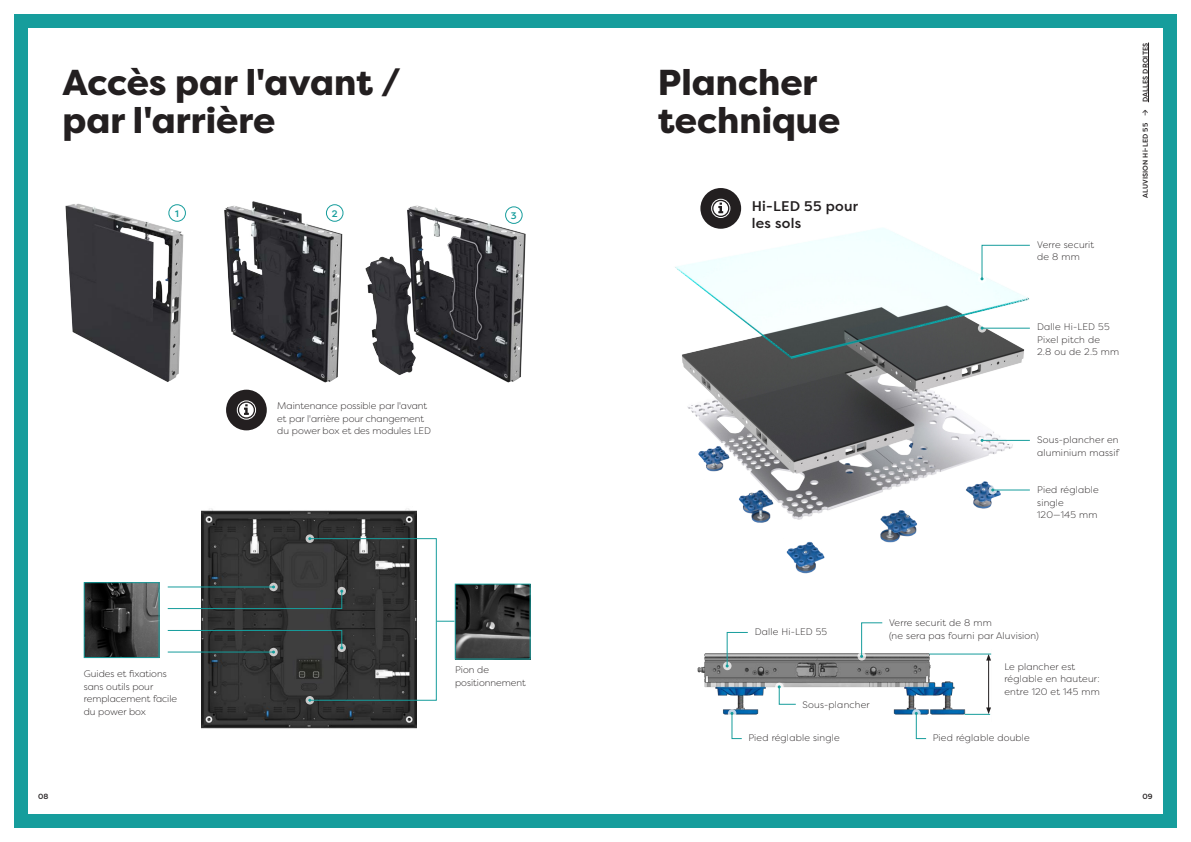
<style>
.page{position:relative;width:1191px;height:842px;background:#fff}
.page>*{position:absolute;margin:0;border:0;box-sizing:border-box;transform-origin:0 0}
.Title_black_heavy_36{font:800 36px/38px "Filson Pro";color:#231f20}
.Subtitle_medium_14_p{font:500 14px/16.8px "Filson Pro";letter-spacing:.02em;color:#231f20}
.Bodytext_light_9_5_p{font:300 9.5px/12.5px "Filson Pro";letter-spacing:.02em;color:#231f20}
.Bodytext_light_10_pt{font:300 9.5px/12.5px "Filson Pro";color:#231f20}
.Bodytext_light_9_5_p-2{font:500 9.5px "Filson Pro";color:#169d9c}
.t1{font:500 7.5px "Filson Pro";color:#231f20}
.t2{font:500 7px "Filson Pro";letter-spacing:.02em;color:#231f20}
</style>
<div class="page">
<div style="left:14px;top:14px;width:581px;height:814px;background:#169d9c"></div>
<div style="left:595px;top:14px;width:581px;height:814px;background:#169d9c"></div>
<div style="left:595px;top:28px;width:567px;height:786px;background:#fff"></div>
<div style="left:28px;top:28px;width:567px;height:786px;background:#fff"></div>
<img style="left:224px;top:201px;width:302px;height:189px">
<img style="left:65px;top:203px;width:121px;height:179px">
<img style="left:697px;top:653px;width:294px;height:62px">
<img style="left:675px;top:221px;width:355px;height:353px">
<svg style="left:988px;top:486px;width:9px;height:8px"></svg>
<hr style="left:992px;top:490px;width:37px;height:1px;background:#169d9c">
<svg style="left:978px;top:436px;width:8px;height:9px"></svg>
<hr style="left:982px;top:440px;width:47px;height:1px;background:#169d9c">
<svg style="left:978px;top:324px;width:8px;height:9px"></svg>
<hr style="left:982px;top:328px;width:47px;height:1px;background:#169d9c">
<div style="left:978px;top:274px;width:8px;height:9px;background:#fff;border-radius:50%"></div>
<svg style="left:980px;top:245px;width:50px;height:35px"></svg>
<svg style="left:723px;top:662px;width:8px;height:8px"></svg>
<svg style="left:725px;top:632px;width:23px;height:35px"></svg>
<svg style="left:857px;top:652px;width:9px;height:8px"></svg>
<svg style="left:860px;top:622px;width:23px;height:36px"></svg>
<svg style="left:728px;top:709px;width:8px;height:9px"></svg>
<svg style="left:730px;top:712px;width:12px;height:27px"></svg>
<div style="left:775px;top:683px;width:8px;height:8px;background:#f4f4f4;border-radius:50%"></div>
<svg style="left:777px;top:685px;width:19px;height:20px"></svg>
<hr style="left:988px;top:659px;width:1px;height:50px;background:#231f20">
<svg style="left:986px;top:655px;width:5px;height:5px"></svg>
<hr style="left:929px;top:654px;width:62px;height:1px;background:#169d9c">
<svg style="left:964px;top:707px;width:27px;height:8px"></svg>
<img style="left:457px;top:586px;width:71px;height:71px">
<div style="left:455px;top:584px;width:75px;height:75px;border:1px solid #169d9c"></div>
<img style="left:202px;top:508px;width:214px;height:221px">
<svg style="left:269px;top:583px;width:9px;height:8px"></svg>
<svg style="left:305px;top:534px;width:9px;height:9px"></svg>
<svg style="left:305px;top:696px;width:9px;height:8px"></svg>
<div style="left:309px;top:538px;width:128px;height:163px;border:1px solid #169d9c"></div>
<svg style="left:337px;top:587px;width:9px;height:8px"></svg>
<svg style="left:167px;top:585px;width:176px;height:24px"></svg>
<svg style="left:337px;top:643px;width:9px;height:9px"></svg>
<img style="left:86px;top:584px;width:71px;height:72px">
<div style="left:84px;top:582px;width:75px;height:76px;border:1px solid #169d9c"></div>
<svg style="left:437px;top:621px;width:17px;height:1px"></svg>
<div style="left:169px;top:205px;width:16px;height:16px;background:#fff;border-radius:50%"></div>
<div style="left:168px;top:204px;width:18px;height:18px;border:1px solid #169d9c;border-radius:50%"></div>
<div style="left:326px;top:205px;width:17px;height:16px;background:#fff;border-radius:50%"></div>
<div style="left:326px;top:204px;width:17px;height:18px;border:1px solid #169d9c;border-radius:50%"></div>
<div style="left:505px;top:207px;width:17px;height:16px;background:#fff;border-radius:50%"></div>
<div style="left:505px;top:206px;width:17px;height:18px;border:1px solid #169d9c;border-radius:50%"></div>
<div style="left:226px;top:390px;width:41px;height:40px;background:#231f20;border-radius:50%"></div>
<div style="left:237px;top:400px;width:19px;height:20px;border:1px solid #fff;border-radius:50%"></div>
<svg style="left:239px;top:403px;width:15px;height:14px"></svg>
<div style="left:700px;top:188px;width:41px;height:41px;background:#231f20;border-radius:50%"></div>
<div style="left:711px;top:199px;width:19px;height:19px;border:1px solid #fff;border-radius:50%"></div>
<svg style="left:713px;top:201px;width:15px;height:15px"></svg>
<svg style="left:912px;top:709px;width:8px;height:9px"></svg>
<svg style="left:914px;top:712px;width:12px;height:27px"></svg>
<svg style="left:269px;top:648px;width:9px;height:8px"></svg>
<svg style="left:167px;top:630px;width:176px;height:23px"></svg>
<hr style="left:1148px;top:43px;width:1px;height:59px;background:#231f20">
<p class="Title_black_heavy_36" style="left:62px;top:64px;width:340px">Accès par l'avant / par l'arrière</p>
<p class="Bodytext_light_9_5_p-2" style="left:175px;top:207px;width:5px">1</p>
<p class="Bodytext_light_9_5_p-2" style="left:332px;top:207px;width:7px">2</p>
<p class="Bodytext_light_9_5_p-2" style="left:511px;top:209px;width:7px">3</p>
<p class="Bodytext_light_10_pt" style="left:277px;top:399px;width:155px">Maintenance possible par l'avant et par l'arrière pour changement du power box et des modules LED</p>
<p class="Bodytext_light_10_pt" style="left:84px;top:667px;width:95px">Guides et fixations sans outils pour remplacement facile du power box</p>
<p class="Bodytext_light_10_pt" style="left:455px;top:663px;width:72px">Pion de positionnement</p>
<p class="Title_black_heavy_36" style="left:658px;top:64px;width:184px">Plancher technique</p>
<p class="Subtitle_medium_14_p" style="left:751px;top:197px;width:108px">Hi-LED 55 pour les sols</p>
<p class="Bodytext_light_9_5_p" style="left:1037px;top:238px;width:59px">Verre securit de 8 mm</p>
<p class="t2" style="left:1140px;top:198px;width:157px;rotate:-90deg">ALUVISION Hi-LED 55 → DALLES DROITES</p>
<p class="Bodytext_light_9_5_p" style="left:1037px;top:320px;width:74px">Dalle Hi-LED 55</p>
<p class="Bodytext_light_9_5_p" style="left:1037px;top:333px;width:84px">Pixel pitch de<br>2.8 ou de 2.5 mm</p>
<p class="Bodytext_light_9_5_p" style="left:1037px;top:434px;width:83px">Sous-plancher en aluminium massif</p>
<p class="Bodytext_light_9_5_p" style="left:1037px;top:483px;width:63px">Pied réglable single<br>120—145 mm</p>
<p class="Bodytext_light_9_5_p" style="left:754px;top:625px;width:74px">Dalle Hi-LED 55</p>
<p class="Bodytext_light_9_5_p" style="left:889px;top:616px;width:151px">Verre securit de 8 mm<br>(ne sera pas fourni par Aluvision)</p>
<p class="Bodytext_light_9_5_p" style="left:1004px;top:660px;width:97px">Le plancher est réglable en hauteur: entre 120 et 145 mm</p>
<p class="Bodytext_light_9_5_p" style="left:802px;top:698px;width:69px">Sous-plancher</p>
<p class="Bodytext_light_9_5_p" style="left:748px;top:732px;width:93px">Pied réglable single</p>
<p class="Bodytext_light_9_5_p" style="left:932px;top:732px;width:99px">Pied réglable double</p>
<p class="t1" style="left:38px;top:792px;width:12px">08</p>
<p class="t1" style="left:1142px;top:792px;width:12px">09</p>
</div>
